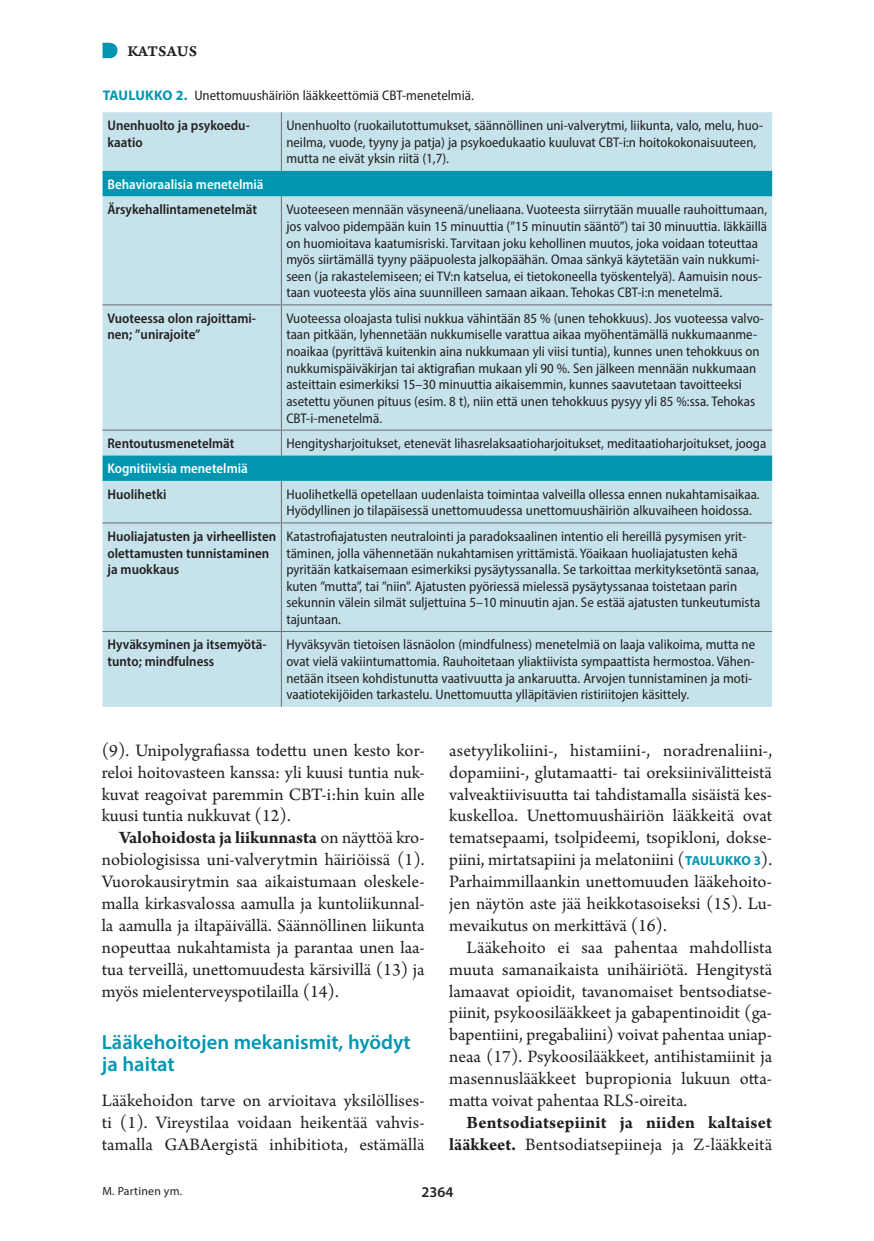
<style>
.page{position:relative;width:874px;height:1241px;background:#fff}
.page>*{position:absolute;margin:0;border:0;box-sizing:border-box;transform-origin:0 0}
.v1{font:600 20.65px/21.9px "Myriad Pro";color:#0096b1}
.l_ei_sis{font:18.38px/21.9px "Arno Pro";color:#231f20;text-align:justify}
.t1{font:700 18.38px/21.9px "Arno Pro";letter-spacing:.01em;color:#231f20;text-align:right}
.vinj{font:15.75px "Arno Pro Smbd Caption";letter-spacing:.005em;color:#231f20}
.t2{font:600 14.88px "Myriad Pro";color:#231f20}
.t{font:semi-condensed 14px/16.6px "Myriad Pro";color:#231f20}
.t_pl_musta{font:600 semi-condensed 14px/16.6px "Myriad Pro";color:#231f20}
.t_pl{font:600 semi-condensed 14px "Myriad Pro";color:#fff}
.Ala{font:11.9px "Myriad Pro";letter-spacing:.02em;color:#231f20}
.s1{font-weight:700;font-stretch:normal;color:#0096b1}
.s2{font-weight:700}
.s3{font-family:"Myriad Pro";font-weight:700;font-size:13.12px;color:#0096b1}
.s4{font-weight:400}
</style>
<div class="page">
<div style="left:102px;top:112px;width:669px;height:594px;background:#c6e3eb"></div>
<svg style="left:102px;top:171px;width:669px;height:310px;background:#a5d5e1"></svg>
<hr style="left:281px;top:112px;width:1px;height:59px;background:#6c6d70">
<hr style="left:281px;top:196px;width:1px;height:108px;background:#6c6d70">
<hr style="left:102px;top:304px;width:179px;height:1px;background:#6c6d70">
<hr style="left:281px;top:304px;width:490px;height:1px;background:#6c6d70">
<hr style="left:281px;top:305px;width:1px;height:124px;background:#6c6d70">
<hr style="left:102px;top:429px;width:179px;height:1px;background:#6c6d70">
<hr style="left:281px;top:429px;width:490px;height:1px;background:#6c6d70">
<svg style="left:281px;top:430px;width:1px;height:25px"></svg>
<hr style="left:281px;top:481px;width:1px;height:41px;background:#6c6d70">
<hr style="left:102px;top:522px;width:179px;height:1px;background:#6c6d70">
<hr style="left:281px;top:522px;width:490px;height:1px;background:#6c6d70">
<hr style="left:281px;top:523px;width:1px;height:108px;background:#6c6d70">
<hr style="left:102px;top:631px;width:179px;height:1px;background:#6c6d70">
<hr style="left:281px;top:631px;width:490px;height:1px;background:#6c6d70">
<hr style="left:281px;top:632px;width:1px;height:74px;background:#6c6d70">
<svg style="left:102px;top:43px;width:15px;height:15px"></svg>
<p class="vinj" style="left:127px;top:41px;width:71px">KATSAUS</p>
<p class="t" style="left:103px;top:87px;width:372px"><span class="s1">TAULUKKO 2.</span> Unettomuushäiriön lääkkeettömiä CBT-menetelmiä.</p>
<p class="t_pl_musta" style="left:107px;top:117px;width:144px">Unenhuolto ja psykoedu&shy;kaatio</p>
<p class="t" style="left:286px;top:117px;width:478px">Unenhuolto (ruokailutottumukset, säännöllinen uni-valverytmi, liikunta, valo, melu, huo&shy;neilma, vuode, tyyny ja patja) ja psykoedukaatio kuuluvat CBT-i:n hoitokokonaisuuteen, mutta ne eivät yksin riitä (1,7).</p>
<p class="t_pl" style="left:107px;top:175px;width:157px">Behavioraalisia menetelmiä</p>
<p class="t_pl_musta" style="left:107px;top:201px;width:151px">Ärsykehallintamenetelmät</p>
<p class="t" style="left:286px;top:201px;width:482px">Vuoteeseen mennään väsyneenä/uneliaana. Vuoteesta siirrytään muualle rauhoittumaan, jos valvoo pidempään kuin 15 minuuttia (”15 minuutin sääntö”) tai 30 minuuttia. Iäkkäillä on huomioitava kaatumisriski. Tarvitaan joku kehollinen muutos, joka voidaan toteuttaa myös siirtämällä tyyny pääpuolesta jalkopäähän. Omaa sänkyä käytetään vain nukkumi&shy;seen (ja rakastelemiseen; ei TV:n katselua, ei tietokoneella työskentelyä). Aamuisin nous&shy;taan vuoteesta ylös aina suunnilleen samaan aikaan. Tehokas CBT-i:n menetelmä.</p>
<p class="t_pl_musta" style="left:107px;top:309px;width:150px">Vuoteessa olon rajoittami&shy;nen; ”unirajoite”</p>
<p class="t" style="left:286px;top:309px;width:479px">Vuoteessa oloajasta tulisi nukkua vähintään 85 % (unen tehokkuus). Jos vuoteessa valvo&shy;taan pitkään, lyhennetään nukkumiselle varattua aikaa myöhentämällä nukkumaanme&shy;noaikaa (pyrittävä kuitenkin aina nukkumaan yli viisi tuntia), kunnes unen tehokkuus on nukkumispäiväkirjan tai aktigrafian mukaan yli 90 %. Sen jälkeen mennään nukkumaan asteittain esimerkiksi 15–30 minuuttia aikaisemmin, kunnes saavutetaan tavoitteeksi asetettu yöunen pituus (esim. 8 t), niin että unen tehokkuus pysyy yli 85 %:ssa. Tehokas CBT-i-menetelmä.</p>
<p class="t_pl_musta" style="left:107px;top:434px;width:128px">Rentoutusmenetelmät</p>
<p class="t" style="left:286px;top:435px;width:481px">Hengitysharjoitukset, etenevät lihasrelaksaatioharjoitukset, meditaatioharjoitukset, jooga</p>
<p class="t_pl" style="left:107px;top:460px;width:142px">Kognitiivisia menetelmiä</p>
<p class="t_pl_musta" style="left:107px;top:485px;width:60px">Huolihetki</p>
<p class="t" style="left:286px;top:485px;width:474px">Huolihetkellä opetellaan uudenlaista toimintaa valveilla ollessa ennen nukahtamisaikaa.<br>Hyödyllinen jo tilapäisessä unettomuudessa unettomuushäiriön alkuvaiheen hoidossa.</p>
<p class="t_pl_musta" style="left:107px;top:527px;width:170px">Huoliajatusten ja virheellisten olettamusten tunnistaminen ja muokkaus</p>
<p class="t" style="left:286px;top:527px;width:475px">Katastrofiajatusten neutralointi ja paradoksaalinen intentio eli hereillä pysymisen yrit&shy;täminen, jolla vähennetään nukahtamisen yrittämistä. Yöaikaan huoliajatusten kehä pyritään katkaisemaan esimerkiksi pysäytyssanalla. Se tarkoittaa merkityksetöntä sanaa, kuten ”mutta”, tai ”niin”. Ajatusten pyöriessä mielessä pysäytyssanaa toistetaan parin sekunnin välein silmät suljettuina 5–10 minuutin ajan. Se estää ajatusten tunkeutumista tajuntaan.</p>
<p class="t_pl_musta" style="left:107px;top:636px;width:160px">Hyväksyminen ja itsemyötä&shy;tunto; mindfulness</p>
<p class="t" style="left:286px;top:636px;width:470px">Hyväksyvän tietoisen läsnäolon (mindfulness) menetelmiä on laaja valikoima, mutta ne ovat vielä vakiintumattomia. Rauhoitetaan yliaktiivista sympaattista hermostoa. Vähen&shy;netään itseen kohdistunutta vaativuutta ja ankaruutta. Arvojen tunnistaminen ja moti&shy;vaatiotekijöiden tarkastelu. Unettomuutta ylläpitävien ristiriitojen käsittely.</p>
<p class="l_ei_sis" style="left:102px;top:740px;width:324px">(9). Unipolygrafiassa todettu unen kesto kor‑ reloi hoitovasteen kanssa: yli kuusi tuntia nuk‑ kuvat reagoivat paremmin CBT-i:hin kuin alle kuusi tuntia nukkuvat (12).</p>
<p class="l_ei_sis" style="left:102px;top:827px;width:324px;text-indent:17px"><span class="s2">Valohoidosta ja liikunnasta</span> on näyttöä kro‑ nobiologisissa uni-valverytmin häiriöissä (1).<br>Vuorokausirytmin saa aikaistumaan oleskele‑ malla kirkasvalossa aamulla ja kuntoliikunnal‑ la aamulla ja iltapäivällä. Säännöllinen liikunta nopeuttaa nukahtamista ja parantaa unen laa‑ tua terveillä, unettomuudesta kärsivillä (13) ja myös mielenterveyspotilailla (14).</p>
<p class="v1" style="left:102px;top:1030px;width:310px">Lääkehoitojen mekanismit, hyödyt ja haitat</p>
<p class="l_ei_sis" style="left:102px;top:1090px;width:324px">Lääkehoidon tarve on arvioitava yksilöllises‑ ti (1). Vireystilaa voidaan heikentää vahvis‑ tamalla GABAergistä inhibitiota, estämällä</p>
<p class="l_ei_sis" style="left:449px;top:740px;width:324px">asetyylikoliini-, histamiini-, noradrenaliini-, dopamiini-, glutamaatti- tai oreksiinivälitteistä valveaktiivisuutta tai tahdistamalla sisäistä kes‑ kuskelloa. Unettomuushäiriön lääkkeitä ovat tematsepaami, tsolpideemi, tsopikloni, dokse‑ piini, mirtatsapiini ja melatoniini (<span class="s3">TAULUKKO 3</span>).<br>Parhaimmillaankin unettomuuden lääkehoito‑ jen näytön aste jää heikkotasoiseksi (15). Lu‑ mevaikutus on merkittävä (16).</p>
<p class="l_ei_sis" style="left:449px;top:937px;width:324px;text-indent:17px">Lääkehoito ei saa pahentaa mahdollista muuta samanaikaista unihäiriötä. Hengitystä lamaavat opioidit, tavanomaiset bentsodiatse‑ piinit, psykoosilääkkeet ja gabapentinoidit (ga‑ bapentiini, pregabaliini) voivat pahentaa uniap‑ neaa (17). Psykoosilääkkeet, antihistamiinit ja masennuslääkkeet bupropionia lukuun otta‑ matta voivat pahentaa RLS-oireita.</p>
<p class="t1" style="left:449px;top:1112px;width:324px">Bentsodiatsepiinit ja niiden kaltaiset lääkkeet. <span class="s4">Bentsodiatsepiineja ja Z-lääkkeitä</span></p>
<p class="Ala" style="left:102px;top:1183px;width:81px">M. Partinen ym.</p>
<p class="t2" style="left:421px;top:1182px;width:33px">2364</p>
</div>
